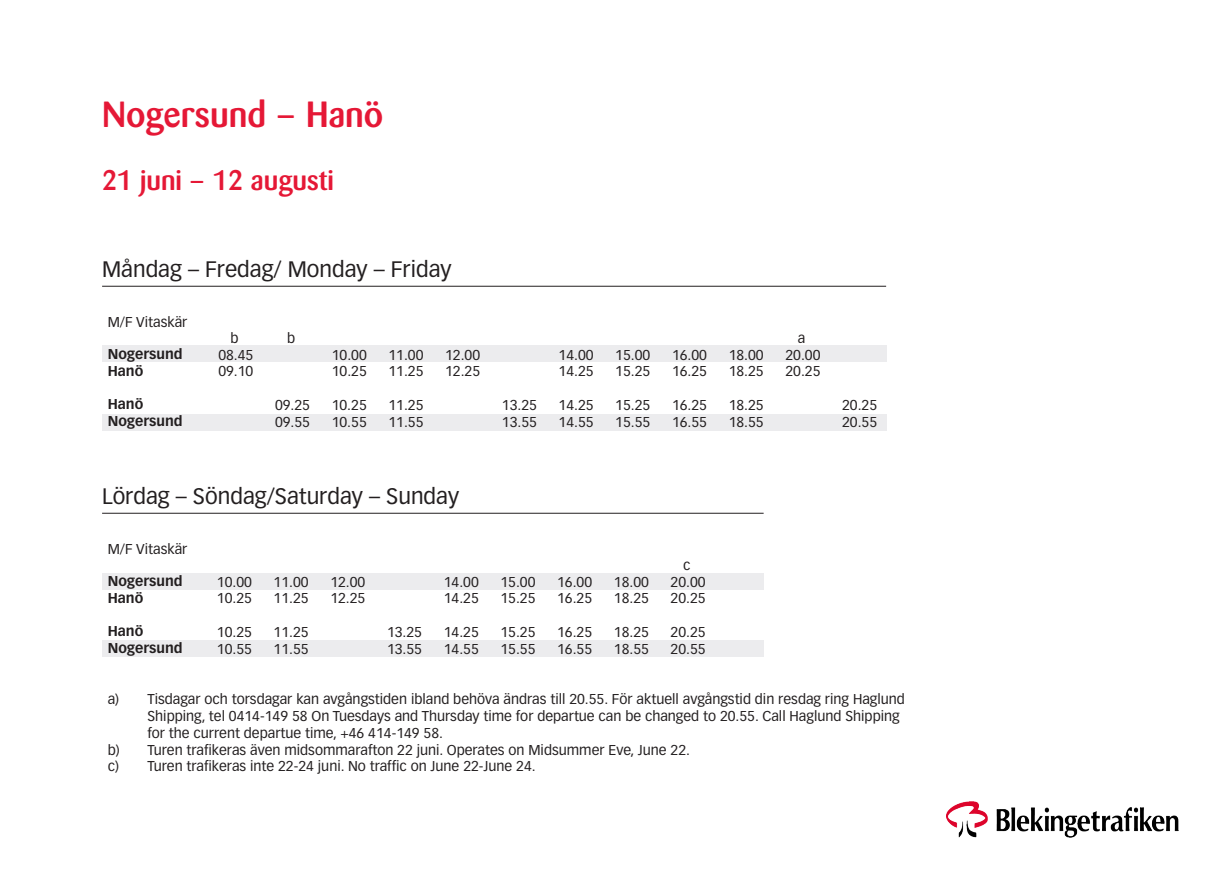
<style>
.page{position:relative;width:1225px;height:874px;background:#fff}
.page>*{position:absolute;margin:0;border:0;box-sizing:border-box;transform-origin:0 0}
.linjeVänster{font:500 36px "Barmeno";color:#e51836}
.linjeVänster-2{font:500 28px "Barmeno";color:#e51836}
.dagar{font:22px "Vectora LT";color:#231f20}
.fotnot{font:14px/16.8px "Vectora LT";color:#231f20}
.tidrad16{font:14px "Vectora LT";color:#231f20}
.hallplats{font:700 14px "Vectora LT";color:#231f20}
.linje{font:14px "Vectora LT";color:#231f20}
.linje-2{font:700 14px "Vectora LT";color:#231f20}
.anmärkning16{font:14px "Vectora LT";color:#231f20}
</style>
<div class="page">
<hr style="left:102px;top:285px;width:784px;height:1px;background:#231f20">
<div style="left:102px;top:345px;width:784px;height:17px;background:#ececee"></div>
<div style="left:102px;top:414px;width:784px;height:17px;background:#ececee"></div>
<hr style="left:102px;top:512px;width:661px;height:1px;background:#231f20">
<div style="left:102px;top:572px;width:661px;height:17px;background:#ececee"></div>
<div style="left:102px;top:640px;width:661px;height:16px;background:#ececee"></div>
<img style="left:946px;top:801px;width:232px;height:35px">
<p class="linjeVänster" style="left:102px;top:93px;width:283px">Nogersund – Hanö</p>
<p class="linjeVänster-2" style="left:102px;top:163px;width:233px">21 juni – 12 augusti</p>
<p class="dagar" style="left:102px;top:256px;width:351px">Måndag – Fredag/ Monday – Friday</p>
<p class="linje" style="left:108px;top:313px;width:81px">M/F Vitaskär</p>
<p class="linje-2" style="left:108px;top:345px;width:76px">Nogersund</p>
<p class="hallplats" style="left:108px;top:362px;width:37px">Hanö</p>
<p class="hallplats" style="left:108px;top:395px;width:37px">Hanö</p>
<p class="hallplats" style="left:108px;top:412px;width:76px">Nogersund</p>
<p class="anmärkning16" style="left:230px;top:329px;width:10px">b</p>
<p class="anmärkning16" style="left:287px;top:329px;width:10px">b</p>
<p class="anmärkning16" style="left:798px;top:329px;width:9px">a</p>
<p class="tidrad16" style="left:218px;top:346px;width:37px">08.45</p>
<p class="tidrad16" style="left:332px;top:346px;width:37px">10.00</p>
<p class="tidrad16" style="left:388px;top:346px;width:37px">11.00</p>
<p class="tidrad16" style="left:445px;top:346px;width:37px">12.00</p>
<p class="tidrad16" style="left:558px;top:346px;width:37px">14.00</p>
<p class="tidrad16" style="left:615px;top:346px;width:37px">15.00</p>
<p class="tidrad16" style="left:672px;top:346px;width:37px">16.00</p>
<p class="tidrad16" style="left:728px;top:346px;width:37px">18.00</p>
<p class="tidrad16" style="left:785px;top:346px;width:37px">20.00</p>
<p class="tidrad16" style="left:218px;top:363px;width:37px">09.10</p>
<p class="tidrad16" style="left:332px;top:363px;width:37px">10.25</p>
<p class="tidrad16" style="left:388px;top:363px;width:37px">11.25</p>
<p class="tidrad16" style="left:445px;top:363px;width:37px">12.25</p>
<p class="tidrad16" style="left:558px;top:363px;width:37px">14.25</p>
<p class="tidrad16" style="left:615px;top:363px;width:37px">15.25</p>
<p class="tidrad16" style="left:672px;top:363px;width:37px">16.25</p>
<p class="tidrad16" style="left:728px;top:363px;width:37px">18.25</p>
<p class="tidrad16" style="left:785px;top:363px;width:37px">20.25</p>
<p class="tidrad16" style="left:275px;top:396px;width:37px">09.25</p>
<p class="tidrad16" style="left:332px;top:396px;width:37px">10.25</p>
<p class="tidrad16" style="left:388px;top:396px;width:37px">11.25</p>
<p class="tidrad16" style="left:502px;top:396px;width:37px">13.25</p>
<p class="tidrad16" style="left:558px;top:396px;width:37px">14.25</p>
<p class="tidrad16" style="left:615px;top:396px;width:37px">15.25</p>
<p class="tidrad16" style="left:672px;top:396px;width:37px">16.25</p>
<p class="tidrad16" style="left:728px;top:396px;width:37px">18.25</p>
<p class="tidrad16" style="left:842px;top:396px;width:37px">20.25</p>
<p class="tidrad16" style="left:275px;top:413px;width:37px">09.55</p>
<p class="tidrad16" style="left:332px;top:413px;width:37px">10.55</p>
<p class="tidrad16" style="left:388px;top:413px;width:37px">11.55</p>
<p class="tidrad16" style="left:502px;top:413px;width:37px">13.55</p>
<p class="tidrad16" style="left:558px;top:413px;width:37px">14.55</p>
<p class="tidrad16" style="left:615px;top:413px;width:37px">15.55</p>
<p class="tidrad16" style="left:672px;top:413px;width:37px">16.55</p>
<p class="tidrad16" style="left:728px;top:413px;width:37px">18.55</p>
<p class="tidrad16" style="left:842px;top:413px;width:37px">20.55</p>
<p class="dagar" style="left:102px;top:483px;width:358px">Lördag – Söndag/Saturday – Sunday</p>
<p class="linje" style="left:108px;top:540px;width:81px">M/F Vitaskär</p>
<p class="hallplats" style="left:108px;top:572px;width:76px">Nogersund</p>
<p class="hallplats" style="left:108px;top:588px;width:37px">Hanö</p>
<p class="hallplats" style="left:108px;top:622px;width:37px">Hanö</p>
<p class="hallplats" style="left:108px;top:639px;width:76px">Nogersund</p>
<p class="anmärkning16" style="left:683px;top:556px;width:9px">c</p>
<p class="tidrad16" style="left:217px;top:573px;width:37px">10.00</p>
<p class="tidrad16" style="left:274px;top:573px;width:37px">11.00</p>
<p class="tidrad16" style="left:330px;top:573px;width:37px">12.00</p>
<p class="tidrad16" style="left:444px;top:573px;width:37px">14.00</p>
<p class="tidrad16" style="left:500px;top:573px;width:37px">15.00</p>
<p class="tidrad16" style="left:557px;top:573px;width:37px">16.00</p>
<p class="tidrad16" style="left:614px;top:573px;width:37px">18.00</p>
<p class="tidrad16" style="left:670px;top:573px;width:37px">20.00</p>
<p class="tidrad16" style="left:217px;top:590px;width:37px">10.25</p>
<p class="tidrad16" style="left:274px;top:590px;width:37px">11.25</p>
<p class="tidrad16" style="left:330px;top:590px;width:37px">12.25</p>
<p class="tidrad16" style="left:444px;top:590px;width:37px">14.25</p>
<p class="tidrad16" style="left:500px;top:590px;width:37px">15.25</p>
<p class="tidrad16" style="left:557px;top:590px;width:37px">16.25</p>
<p class="tidrad16" style="left:614px;top:590px;width:37px">18.25</p>
<p class="tidrad16" style="left:670px;top:590px;width:37px">20.25</p>
<p class="tidrad16" style="left:217px;top:623px;width:37px">10.25</p>
<p class="tidrad16" style="left:274px;top:623px;width:37px">11.25</p>
<p class="tidrad16" style="left:387px;top:623px;width:37px">13.25</p>
<p class="tidrad16" style="left:444px;top:623px;width:37px">14.25</p>
<p class="tidrad16" style="left:500px;top:623px;width:37px">15.25</p>
<p class="tidrad16" style="left:557px;top:623px;width:37px">16.25</p>
<p class="tidrad16" style="left:614px;top:623px;width:37px">18.25</p>
<p class="tidrad16" style="left:670px;top:623px;width:37px">20.25</p>
<p class="tidrad16" style="left:217px;top:640px;width:37px">10.55</p>
<p class="tidrad16" style="left:274px;top:640px;width:37px">11.55</p>
<p class="tidrad16" style="left:387px;top:640px;width:37px">13.55</p>
<p class="tidrad16" style="left:444px;top:640px;width:37px">14.55</p>
<p class="tidrad16" style="left:500px;top:640px;width:37px">15.55</p>
<p class="tidrad16" style="left:557px;top:640px;width:37px">16.55</p>
<p class="tidrad16" style="left:614px;top:640px;width:37px">18.55</p>
<p class="tidrad16" style="left:670px;top:640px;width:37px">20.55</p>
<p class="fotnot" style="left:147px;top:690px;width:759px;text-indent:-40px">a) Tisdagar och torsdagar kan avgångstiden ibland behöva ändras till 20.55. För aktuell avgångstid din resdag ring Haglund<br>Shipping, tel 0414-149 58 On Tuesdays and Thursday time for departue can be changed to 20.55. Call Haglund Shipping for the current departue time, +46 414-149 58.</p>
<p class="fotnot" style="left:108px;top:740px;width:584px">b) Turen trafikeras även midsommarafton 22 juni. Operates on Midsummer Eve, June 22.</p>
<p class="fotnot" style="left:108px;top:757px;width:429px">c) Turen trafikeras inte 22-24 juni. No traffic on June 22-June 24.</p>
</div>
